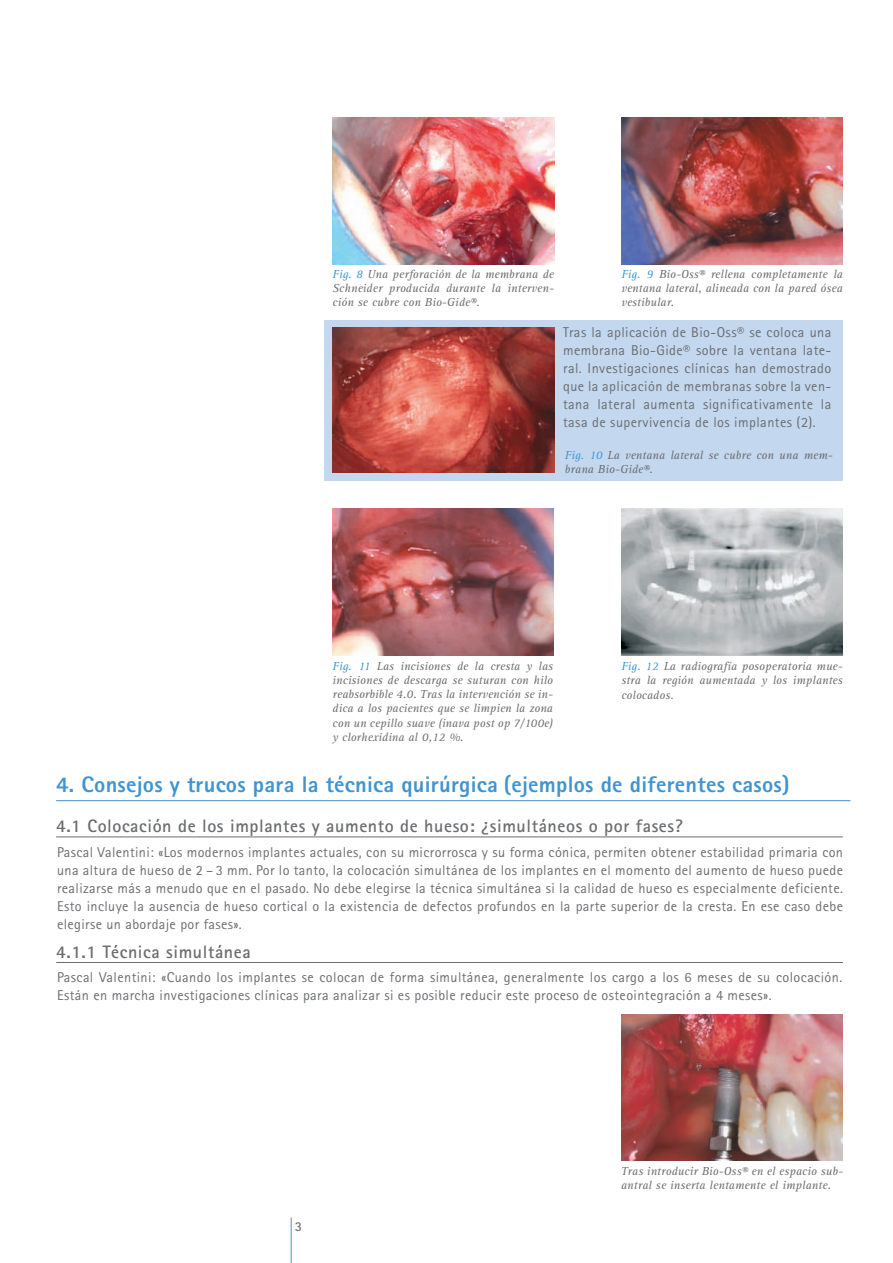
<style>
.page{position:relative;width:893px;height:1263px;background:#fff}
.page>*{position:absolute;margin:0;border:0;box-sizing:border-box;transform-origin:0 0}
.t1{font:800 22.5px "Rotis Sans Serif";letter-spacing:.01em;color:#4194d0}
.t2{font:700 18px "Rotis Sans Serif";letter-spacing:.03em;color:#6c6d70}
.t3{font:14.25px/18px "Rotis Sans Serif";letter-spacing:.025em;color:#6c6d70;text-align:justify}
.t4{font:700 13.5px "Rotis Sans Serif";color:#6c6d70}
.t5{font:italic 12px/14.2px "Rotis Serif";letter-spacing:.01em;color:#6c6d70;text-align:justify}
.s1{color:#4194d0}
</style>
<div class="page">
<hr style="left:291px;top:1217px;width:1px;height:46px;background:#4194d0">
<hr style="left:56px;top:800px;width:794px;height:1px;background:#4194d0">
<img style="left:332px;top:508px;width:222px;height:147px">
<img style="left:621px;top:508px;width:222px;height:147px">
<img style="left:333px;top:117px;width:221px;height:147px">
<hr style="left:56px;top:837px;width:787px;height:1px;background:#6c6d70">
<hr style="left:56px;top:962px;width:787px;height:1px;background:#6c6d70">
<img style="left:621px;top:1014px;width:222px;height:147px">
<img style="left:621px;top:117px;width:222px;height:147px">
<div style="left:324px;top:320px;width:519px;height:161px;background:#c3d7ee"></div>
<img style="left:333px;top:328px;width:221px;height:145px">
<p class="t5" style="left:332px;top:268px;width:223px"><span class="s1">Fig. 8</span> Una perforación de la membrana de Schneider producida durante la interven&shy;ción se cubre con Bio-Gide®.</p>
<p class="t5" style="left:621px;top:268px;width:223px"><span class="s1">Fig. 9</span> Bio-Oss® rellena completamente la ventana lateral, alineada con la pared ósea vestibular.</p>
<p class="t3" style="left:563px;top:325px;width:270px">Tras la aplicación de Bio-Oss® se coloca una membrana Bio-Gide® sobre la ventana late&shy;ral. Investigaciones clínicas han demostrado que la aplicación de membranas sobre la ven&shy;tana lateral aumenta significativamente la tasa de supervivencia de los implantes (2).</p>
<p class="t5" style="left:565px;top:449px;width:269px"><span class="s1">Fig. 10</span> La ventana lateral se cubre con una mem&shy;brana Bio-Gide®.</p>
<p class="t5" style="left:333px;top:660px;width:222px"><span class="s1">Fig. 11</span> Las incisiones de la cresta y las incisiones de descarga se suturan con hilo reabsorbible 4.0. Tras la intervención se in&shy;dica a los pacientes que se limpien la zona con un cepillo suave (inava post op 7/100e) y clorhexidina al 0,12 %.</p>
<p class="t5" style="left:621px;top:660px;width:223px"><span class="s1">Fig. 12</span> La radiografía posoperatoria mue&shy;stra la región aumentada y los implantes colocados.</p>
<h1 class="t1" style="left:56px;top:776px;width:735px">4. Consejos y trucos para la técnica quirúrgica (ejemplos de diferentes casos)</h1>
<p class="t2" style="left:56px;top:819px;width:628px">4.1 Colocación de los implantes y aumento de hueso: ¿simultáneos o por fases?</p>
<p class="t3" style="left:57px;top:844px;width:787px">Pascal Valentini: «Los modernos implantes actuales, con su microrrosca y su forma cónica, permiten obtener estabilidad primaria con una altura de hueso de 2 – 3 mm. Por lo tanto, la colocación simultánea de los implantes en el momento del aumento de hueso puede realizarse más a menudo que en el pasado. No debe elegirse la técnica simultánea si la calidad de hueso es especialmente deficiente.<br>Esto incluye la ausencia de hueso cortical o la existencia de defectos profundos en la parte superior de la cresta. En ese caso debe elegirse un abordaje por fases».</p>
<p class="t2" style="left:56px;top:945px;width:196px">4.1.1 Técnica simultánea</p>
<p class="t3" style="left:57px;top:970px;width:786px">Pascal Valentini: «Cuando los implantes se colocan de forma simultánea, generalmente los cargo a los 6 meses de su colocación.<br>Están en marcha investigaciones clínicas para analizar si es posible reducir este proceso de osteointegración a 4 meses».</p>
<p class="t4" style="left:295px;top:1222px;width:9px">3</p>
<p class="t5" style="left:621px;top:1165px;width:223px">Tras introducir Bio-Oss® en el espacio sub&shy;antral se inserta lentamente el implante.</p>
</div>
